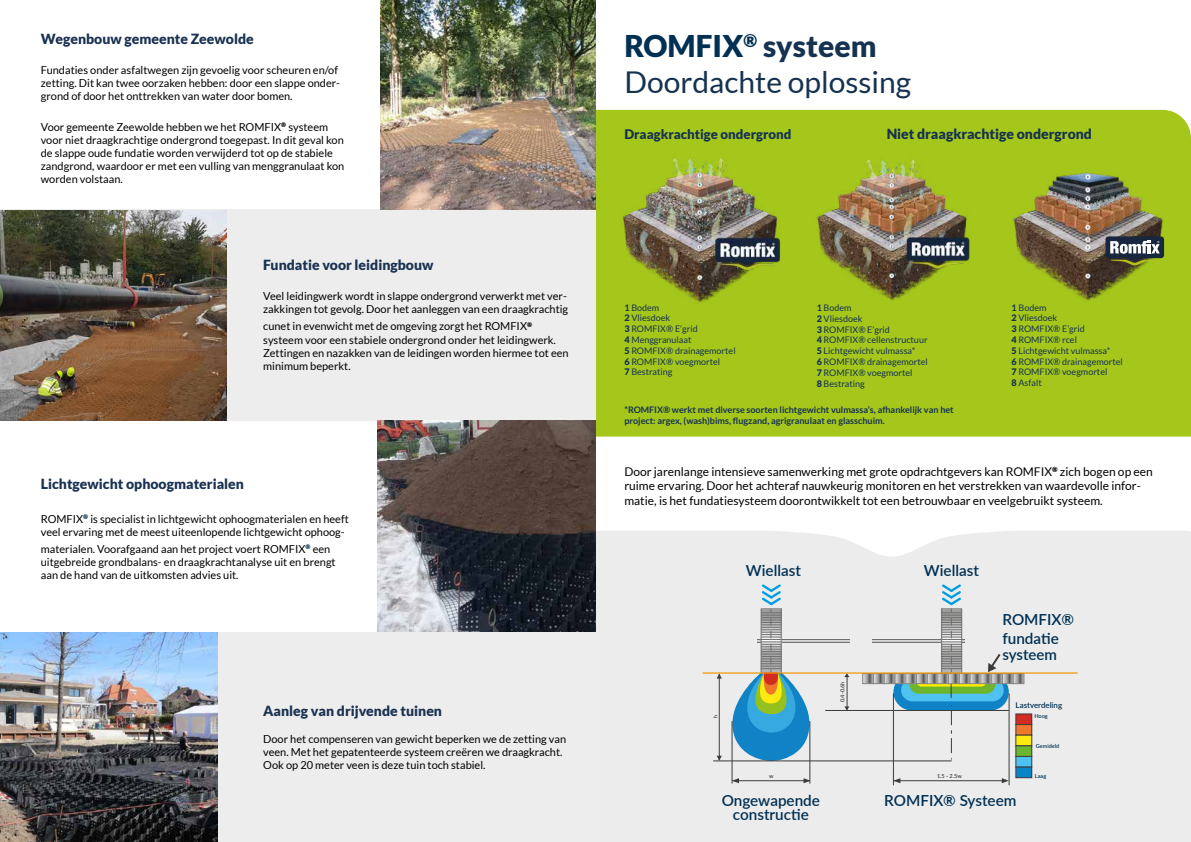
<style>
.page{position:relative;width:1191px;height:842px;background:#fff}
.page>*{position:absolute;margin:0;border:0;box-sizing:border-box;transform-origin:0 0}
.t1{font:30px/36px "Lato";color:#163251}
.t2{font:600 15.3px/18.3px "Lato";color:#003053}
.t3{font:600 15px "Lato";color:#003053}
.t4{font:900 14px "Lato";color:#193251}
.t5{font:900 14px "Lato";color:#163251}
.t6{font:900 13.2px "Lato";color:#163251}
.t7{font:12px/14.4px "Lato";color:#000}
.t8{font:11px/13.2px "Lato";color:#000}
.t9{font:9px/10.8px "Lato";color:#163151}
.t10{font:700 9px/10.8px "Lato";color:#163151}
.t11{font:600 7.9px "Lato";color:#003053}
.t12{font:600 5.5px "Lato";color:#3c3c3b}
.t13{font:600 5.5px "Lato";color:#003053}
.s1{font-weight:900;color:#003053}
.s2{font-weight:900}
.s3{font-weight:700}
</style>
<div class="page">
<div style="left:596px;top:531px;width:595px;height:311px;background:#ececec"></div>
<div style="left:595px;top:110px;width:596px;height:327px;background:#a5c71b"></div>
<div style="left:0;top:210px;width:595px;height:211px;background:#ededed"></div>
<div style="left:0;top:632px;width:598px;height:210px;background:#ededed"></div>
<img style="left:803px;top:156px;width:175px;height:155px">
<img style="left:380px;top:0;width:215px;height:210px">
<img style="left:1011px;top:168px;width:153px;height:136px">
<svg style="left:1105px;top:236px;width:59px;height:29px"></svg>
<svg style="left:809px;top:639px;width:40px;height:3px"></svg>
<div style="left:1015px;top:714px;width:16px;height:10px;background:#d22c22"></div>
<div style="left:1015px;top:714px;width:17px;height:11px;border:1px solid #3c3c3b"></div>
<div style="left:1015px;top:724px;width:16px;height:11px;background:#ee772c"></div>
<div style="left:1015px;top:724px;width:17px;height:11px;border:1px solid #3c3c3b"></div>
<div style="left:1015px;top:735px;width:16px;height:11px;background:#fcea10"></div>
<div style="left:1015px;top:735px;width:17px;height:11px;border:1px solid #3c3c3b"></div>
<div style="left:1015px;top:746px;width:16px;height:10px;background:#6cb52e"></div>
<div style="left:1015px;top:746px;width:17px;height:11px;border:1px solid #3c3c3b"></div>
<div style="left:1015px;top:756px;width:16px;height:11px;background:#4dc2f0"></div>
<div style="left:1015px;top:756px;width:17px;height:11px;border:1px solid #3c3c3b"></div>
<div style="left:1015px;top:767px;width:16px;height:11px;background:#0984c7"></div>
<div style="left:1015px;top:767px;width:17px;height:11px;border:1px solid #3c3c3b"></div>
<hr style="left:809px;top:721px;width:1px;height:62px;background:#3c3c3b">
<hr style="left:731px;top:721px;width:1px;height:62px;background:#3c3c3b">
<hr style="left:825px;top:710px;width:183px;height:1px;background:#3c3c3b">
<hr style="left:713px;top:760px;width:238px;height:1px;background:#3c3c3b">
<hr style="left:846px;top:674px;width:1px;height:36px;background:#3c3c3b">
<hr style="left:719px;top:674px;width:1px;height:86px;background:#3c3c3b">
<svg style="left:844px;top:706px;width:5px;height:4px"></svg>
<svg style="left:844px;top:674px;width:5px;height:3px"></svg>
<svg style="left:716px;top:674px;width:6px;height:5px"></svg>
<svg style="left:716px;top:756px;width:6px;height:5px"></svg>
<hr style="left:732px;top:780px;width:77px;height:1px;background:#3c3c3b">
<svg style="left:732px;top:778px;width:7px;height:5px"></svg>
<svg style="left:803px;top:778px;width:7px;height:5px"></svg>
<svg style="left:732px;top:582px;width:77px;height:179px;background:#9cc0c9"></svg>
<hr style="left:703px;top:672px;width:374px;height:2px;background:#f39200">
<svg style="left:862px;top:582px;width:162px;height:260px;background:#d5dcdb"></svg>
<img style="left:608px;top:153px;width:181px;height:161px">
<img style="left:0;top:211px;width:226px;height:210px">
<img style="left:378px;top:420px;width:217px;height:211px">
<img style="left:0;top:632px;width:218px;height:210px">
<svg style="left:770px;top:531px;width:243px;height:26px"></svg>
<p class="t4" style="left:41px;top:31px;width:214px">Wegenbouw gemeente Zeewolde</p>
<p class="t8" style="left:41px;top:63px;width:301px">Fundaties onder asfaltwegen zijn gevoelig voor scheuren en/of zetting. Dit kan twee oorzaken hebben: door een slappe onder&shy;grond of door het onttrekken van water door bomen.</p>
<p class="t8" style="left:41px;top:120px;width:305px">Voor gemeente Zeewolde hebben we het ROMFIX<sup>®</sup> systeem voor niet draagkrachtige ondergrond toegepast. In dit geval kon de slappe oude fundatie worden verwijderd tot op de stabiele zandgrond, waardoor er met een vulling van menggranulaat kon worden volstaan.</p>
<p class="t4" style="left:263px;top:257px;width:172px">Fundatie voor leidingbouw</p>
<p class="t8" style="left:263px;top:289px;width:306px">Veel leidingwerk wordt in slappe ondergrond verwerkt met ver&shy;zakkingen tot gevolg. Door het aanleggen van een draagkrachtig</p>
<p class="t8" style="left:263px;top:320px;width:307px">cunet in evenwicht met de omgeving zorgt het ROMFIX<sup>® </sup>systeem voor een stabiele ondergrond onder het leidingwerk.<br>Zettingen en nazakken van de leidingen worden hiermee tot een minimum beperkt.</p>
<p class="t4" style="left:41px;top:475px;width:205px">Lichtgewicht ophoogmaterialen</p>
<p class="t8" style="left:41px;top:512px;width:309px">ROMFIX<sup>®</sup> is specialist in lichtgewicht ophoogmaterialen en heeft veel ervaring met de meest uiteenlopende lichtgewicht ophoog-</p>
<p class="t8" style="left:41px;top:542px;width:296px">materialen. Voorafgaand aan het project voert ROMFIX<sup>®</sup> een uitgebreide grondbalans- en draagkrachtanalyse uit en brengt aan de hand van de uitkomsten advies uit.</p>
<p class="t4" style="left:263px;top:703px;width:180px">Aanleg van drijvende tuinen</p>
<p class="t8" style="left:263px;top:732px;width:304px">Door het compenseren van gewicht beperken we de zetting van veen. Met het gepatenteerde systeem creëren we draagkracht.<br>Ook op 20 meter veen is deze tuin toch stabiel.</p>
<h1 class="t1" style="left:624px;top:28px;width:288px"><span class="s1">ROMFIX</span><sup>®</sup> <span class="s2">systeem<br></span>Doordachte oplossing</h1>
<p class="t6" style="left:624px;top:126px;width:169px">Draagkrachtige ondergrond</p>
<p class="t5" style="left:886px;top:126px;width:207px">Niet draagkrachtige ondergrond</p>
<p class="t9" style="left:624px;top:302px;width:113px"><span class="s3">1</span> Bodem<br><span class="s2">2</span> Vliesdoek<br><span class="s2">3</span> ROMFIX® E’grid<br><span class="s2">4</span> Menggranulaat<br><span class="s2">5</span> ROMFIX® drainagemortel<br><span class="s2">6</span> ROMFIX® voegmortel<br><span class="s2">7</span> Bestrating</p>
<p class="t9" style="left:816px;top:302px;width:113px"><span class="s3">1</span> Bodem<br><span class="s2">2</span> Vliesdoek<br><span class="s2">3</span> ROMFIX® E’grid<br><span class="s2">4</span> ROMFIX® cellenstructuur<br><span class="s2">5</span> Lichtgewicht vulmassa*<br><span class="s2">6</span> ROMFIX® drainagemortel<br><span class="s2">7</span> ROMFIX® voegmortel<br><span class="s2">8</span> Bestrating</p>
<p class="t9" style="left:1011px;top:302px;width:113px"><span class="s3">1</span> Bodem<br><span class="s2">2</span> Vliesdoek<br><span class="s2">3</span> ROMFIX® E’grid<br><span class="s2">4</span> ROMFIX® rcel<br><span class="s2">5</span> Lichtgewicht vulmassa*<br><span class="s2">6</span> ROMFIX® drainagemortel<br><span class="s2">7</span> ROMFIX® voegmortel<br><span class="s2">8</span> Asfalt</p>
<p class="t10" style="left:624px;top:405px;width:331px">*ROMFIX® werkt met diverse soorten lichtgewicht vulmassa’s, afhankelijk van het project: argex, (wash)bims, flugzand, agrigranulaat en glasschuim.</p>
<p class="t7" style="left:624px;top:464px;width:530px">Door jarenlange intensieve samenwerking met grote opdrachtgevers kan ROMFIX<sup>®</sup> zich bogen op een ruime ervaring. Door het achteraf nauwkeurig monitoren en het verstrekken van waardevolle infor&shy;matie, is het fundatiesysteem doorontwikkelt tot een betrouwbaar en veelgebruikt systeem.</p>
<p class="t12" style="left:711px;top:718px;width:5px;rotate:-90deg">h</p>
<h2 class="t2" style="left:746px;top:561px;width:57px">Wiellast</h2>
<h2 class="t2" style="left:924px;top:561px;width:57px">Wiellast</h2>
<p class="t12" style="left:838px;top:702px;width:22px;rotate:-90deg">0.4-0.6h</p>
<p class="t12" style="left:769px;top:772px;width:6px">w</p>
<p class="t12" style="left:937px;top:772px;width:26px">1.5 - 2.5w</p>
<h2 class="t2" style="left:1002px;top:610px;width:73px">ROMFIX® fundatie</h2>
<h3 class="t3" style="left:1002px;top:643px;width:56px">systeem</h3>
<p class="t11" style="left:1015px;top:699px;width:48px">Lastverdeling</p>
<p class="t13" style="left:1034px;top:712px;width:15px">Hoog</p>
<p class="t13" style="left:1035px;top:742px;width:25px">Gemideld</p>
<p class="t13" style="left:1035px;top:772px;width:13px">Laag</p>
<h2 class="t2" style="left:721px;top:790px;width:100px">Ongewapende</h2>
<h2 class="t2" style="left:884px;top:790px;width:134px">ROMFIX® Systeem</h2>
<h2 class="t2" style="left:733px;top:805px;width:77px">constructie</h2>
</div>
